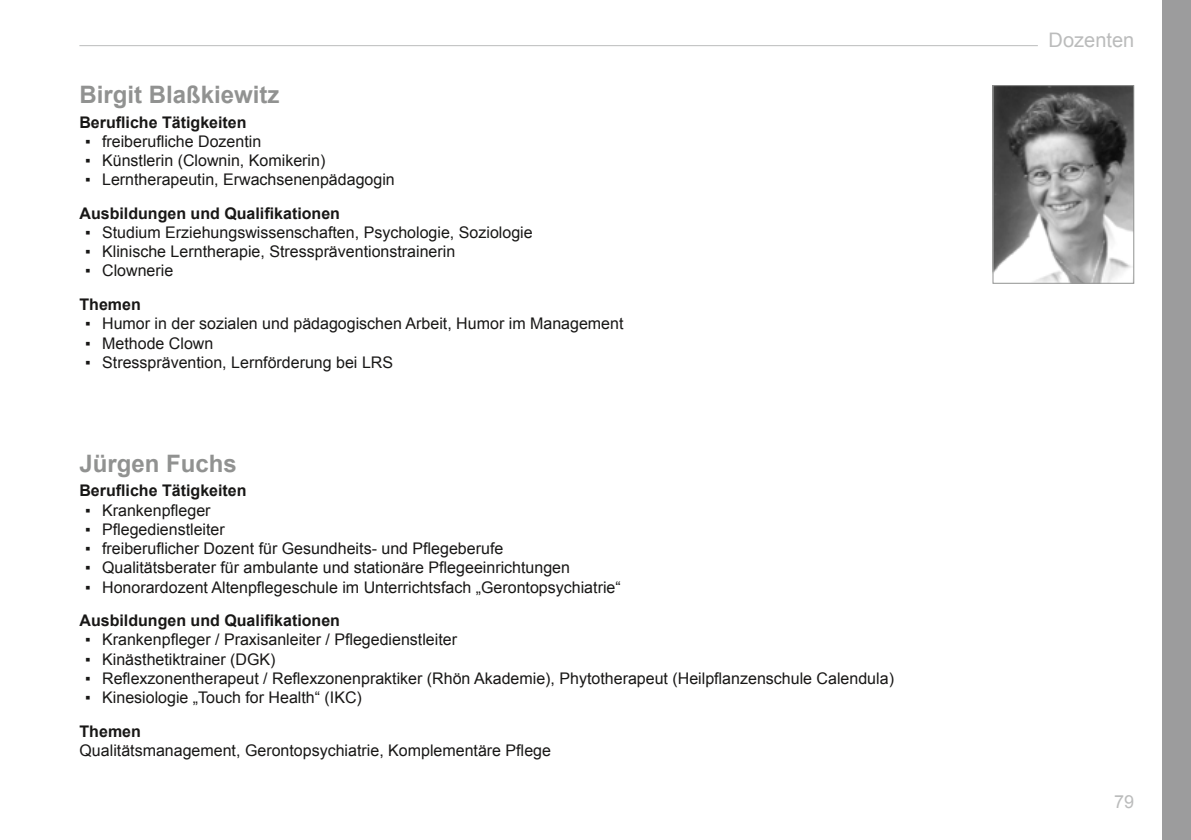
<style>
.page{position:relative;width:1191px;height:840px;background:#fff}
.page>*{position:absolute;margin:0;border:0;box-sizing:border-box;transform-origin:0 0}
.t1{font:700 24px "Arial";color:#919291}
.t2{font:20px "Arial";color:#bbbcbc}
.t3{font:18px "Arial";color:#bbbcbc}
.t4{font:16px "Arial";color:#181716}
.t5{font:700 16px "Arial";color:#181716}
</style>
<div class="page">
<hr style="left:79px;top:45px;width:958px;height:1px;background:#bbbcbc">
<div style="left:1162px;top:0;width:29px;height:839px;background:#9c9c9d"></div>
<img style="left:994px;top:87px;width:138px;height:194px">
<div style="left:992px;top:85px;width:142px;height:198px;border:1px solid #919291"></div>
<h1 class="t1" style="left:79px;top:78px;width:202px">Birgit Blaßkiewitz</h1>
<p class="t5" style="left:79px;top:111px;width:169px">Berufliche Tätigkeiten</p>
<p class="t4" style="left:85px;top:130px;width:178px">▪ freiberufliche Dozentin</p>
<p class="t4" style="left:85px;top:150px;width:242px">▪ Künstlerin (Clownin, Komikerin)</p>
<p class="t4" style="left:85px;top:169px;width:311px">▪ Lerntherapeutin, Erwachsenenpädagogin</p>
<p class="t5" style="left:79px;top:202px;width:262px">Ausbildungen und Qualifikationen</p>
<p class="t4" style="left:85px;top:222px;width:449px">▪ Studium Erziehungswissenschaften, Psychologie, Soziologie</p>
<p class="t4" style="left:85px;top:241px;width:372px">▪ Klinische Lerntherapie, Stresspräventionstrainerin</p>
<p class="t4" style="left:85px;top:260px;width:90px">▪ Clownerie</p>
<p class="t5" style="left:79px;top:293px;width:63px">Themen</p>
<p class="t4" style="left:85px;top:313px;width:540px">▪ Humor in der sozialen und pädagogischen Arbeit, Humor im Management</p>
<p class="t4" style="left:85px;top:332px;width:130px">▪ Methode Clown</p>
<p class="t4" style="left:85px;top:351px;width:309px">▪ Stressprävention, Lernförderung bei LRS</p>
<h1 class="t1" style="left:79px;top:447px;width:159px">Jürgen Fuchs</h1>
<p class="t5" style="left:79px;top:480px;width:169px">Berufliche Tätigkeiten</p>
<p class="t4" style="left:85px;top:499px;width:127px">▪ Krankenpfleger</p>
<p class="t4" style="left:85px;top:518px;width:141px">▪ Pflegedienstleiter</p>
<p class="t4" style="left:85px;top:537px;width:420px">▪ freiberuflicher Dozent für Gesundheits- und Pflegeberufe</p>
<p class="t4" style="left:85px;top:557px;width:486px">▪ Qualitätsberater für ambulante und stationäre Pflegeeinrichtungen</p>
<p class="t4" style="left:85px;top:576px;width:537px">▪ Honorardozent Altenpflegeschule im Unterrichtsfach „Gerontopsychiatrie“</p>
<p class="t5" style="left:79px;top:609px;width:262px">Ausbildungen und Qualifikationen</p>
<p class="t4" style="left:85px;top:629px;width:373px">▪ Krankenpfleger / Praxisanleiter / Pflegedienstleiter</p>
<p class="t4" style="left:85px;top:648px;width:192px">▪ Kinästhetiktrainer (DGK)</p>
<p class="t4" style="left:85px;top:667px;width:810px">▪ Reflexzonentherapeut / Reflexzonenpraktiker (Rhön Akademie), Phytotherapeut (Heilpflanzenschule Calendula)</p>
<p class="t4" style="left:85px;top:686px;width:278px">▪ Kinesiologie „Touch for Health“ (IKC)</p>
<p class="t5" style="left:80px;top:720px;width:63px">Themen</p>
<p class="t4" style="left:80px;top:739px;width:473px">Qualitätsmanagement, Gerontopsychiatrie, Komplementäre Pflege</p>
<p class="t2" style="left:1048px;top:27px;width:87px">Dozenten</p>
<p class="t3" style="left:1114px;top:789px;width:22px">79</p>
</div>
